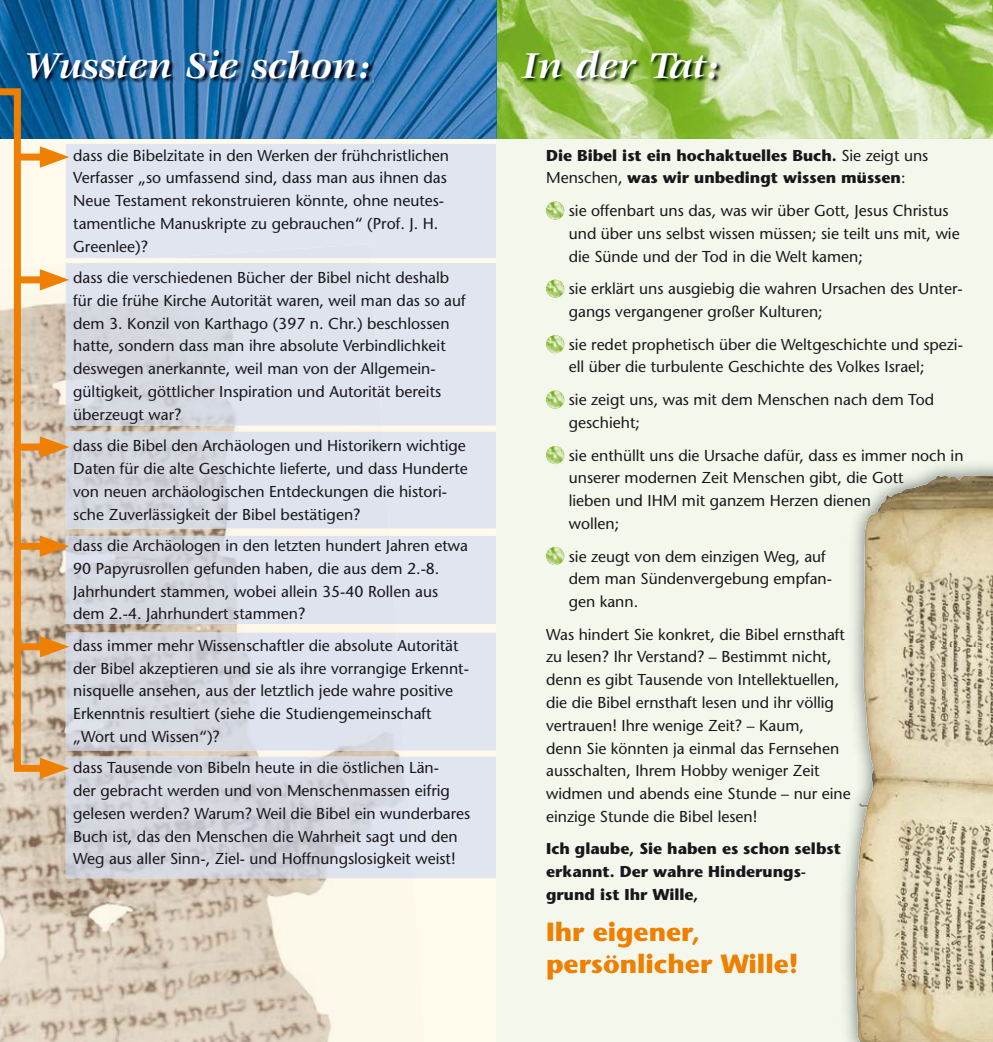
<style>
.page{position:relative;width:993px;height:1042px;background:#fff}
.page>*{position:absolute;margin:0;border:0;box-sizing:border-box;transform-origin:0 0}
.t1{font:italic 700 39.38px "Veljovic Std";color:#fff}
.t2{font:700 26.25px/31.5px "Stone Sans";color:#ee7f00}
.t3{font:15.75px/22.8px "Stone Sans";color:#1a171c}
.t4{font:700 15.75px/22.8px "Stone Sans";color:#1a171c}
.s1{font-weight:400}
</style>
<div class="page">
<svg style="left:0;top:97px;width:496px;height:945px;background:#e5e6e9"></svg>
<img style="left:0;top:425px;width:103px;height:617px">
<img style="left:74px;top:425px;width:309px;height:7px">
<img style="left:321px;top:427px;width:70px;height:102px">
<img style="left:82px;top:528px;width:183px;height:104px">
<img style="left:265px;top:528px;width:66px;height:1px">
<img style="left:95px;top:750px;width:126px;height:6px">
<img style="left:221px;top:750px;width:187px;height:6px">
<img style="left:103px;top:878px;width:65px;height:164px">
<img style="left:168px;top:878px;width:245px;height:164px">
<div style="left:69px;top:144px;width:427px;height:114px;background:#e0e5f0"></div>
<div style="left:160px;top:244px;width:210px;height:14px;background:#e0e5ee"></div>
<div style="left:382px;top:263px;width:114px;height:162px;background:#e0e5f0"></div>
<div style="left:389px;top:432px;width:107px;height:96px;background:#e0e5f0"></div>
<img style="left:69px;top:432px;width:320px;height:96px">
<div style="left:395px;top:536px;width:101px;height:88px;background:#e0e5f0"></div>
<img style="left:69px;top:536px;width:326px;height:88px">
<div style="left:404px;top:632px;width:92px;height:118px;background:#e0e5f0"></div>
<img style="left:69px;top:632px;width:335px;height:118px">
<div style="left:413px;top:757px;width:83px;height:121px;background:#e0e5f0"></div>
<img style="left:66px;top:756px;width:347px;height:122px">
<div style="left:496px;top:88px;width:496px;height:954px;background:#f4f8ec"></div>
<img style="left:844px;top:464px;width:148px;height:578px">
<img style="left:854px;top:475px;width:138px;height:492px">
<img style="left:496px;top:0;width:496px;height:139px">
<svg style="left:0;top:0;width:496px;height:139px;background:#3176b0"></svg>
<img style="left:546px;top:201px;width:18px;height:19px;border-radius:50%">
<img style="left:546px;top:280px;width:18px;height:18px;border-radius:50%">
<img style="left:546px;top:335px;width:18px;height:18px;border-radius:50%">
<img style="left:546px;top:390px;width:18px;height:19px;border-radius:50%">
<img style="left:546px;top:446px;width:18px;height:18px;border-radius:50%">
<img style="left:546px;top:547px;width:18px;height:18px;border-radius:50%">
<img style="left:27px;top:49px;width:346px;height:34px">
<img style="left:520px;top:50px;width:202px;height:33px">
<svg style="left:0;top:85px;width:69px;height:694px;background:#d0bc9f"></svg>
<h1 class="t1" style="left:24px;top:50px;width:348px">Wussten Sie schon:</h1>
<h1 class="t1" style="left:521px;top:50px;width:198px">In der Tat:</h1>
<p class="t3" style="left:73px;top:145px;width:377px">dass die Bibelzitate in den Werken der frühchristlichen Verfasser „so umfassend sind, dass man aus ihnen das Neue Testament rekonstruieren könnte, ohne neutes&shy;tamentliche Manuskripte zu gebrauchen“ (Prof. J. H.<br>Greenlee)?</p>
<p class="t3" style="left:73px;top:268px;width:394px">dass die verschiedenen Bücher der Bibel nicht deshalb für die frühe Kirche Autorität waren, weil man das so auf dem 3. Konzil von Karthago (397 n. Chr.) beschlossen hatte, sondern dass man ihre absolute Verbindlichkeit deswegen anerkannte, weil man von der Allgemein&shy;gültigkeit, göttlicher Inspiration und Autorität bereits überzeugt war?</p>
<p class="t3" style="left:73px;top:436px;width:396px">dass die Bibel den Archäologen und Historikern wichtige Daten für die alte Geschichte lieferte, und dass Hunderte von neuen archäologischen Entdeckungen die histori&shy;sche Zuverlässigkeit der Bibel bestätigen?</p>
<p class="t3" style="left:73px;top:536px;width:396px">dass die Archäologen in den letzten hundert Jahren etwa 90 Papyrusrollen gefunden haben, die aus dem 2.-8.<br>Jahrhundert stammen, wobei allein 35-40 Rollen aus dem 2.-4. Jahrhundert stammen?</p>
<p class="t3" style="left:73px;top:635px;width:397px">dass immer mehr Wissenschaftler die absolute Autorität der Bibel akzeptieren und sie als ihre vorrangige Erkennt&shy;nisquelle ansehen, aus der letztlich jede wahre positive Erkenntnis resultiert (siehe die Studiengemeinschaft „Wort und Wissen“)?</p>
<p class="t3" style="left:73px;top:758px;width:398px">dass Tausende von Bibeln heute in die östlichen Län-<br>der gebracht werden und von Menschenmassen eifrig gelesen werden? Warum? Weil die Bibel ein wunderbares Buch ist, das den Menschen die Wahrheit sagt und den Weg aus aller Sinn-, Ziel- und Hoffnungslosigkeit weist!</p>
<p class="t4" style="left:546px;top:145px;width:383px">Die Bibel ist ein hochaktuelles Buch. <span class="s1">Sie zeigt uns<br>Menschen,</span> was wir unbedingt wissen müssen<span class="s1">:</span></p>
<p class="t3" style="left:568px;top:201px;width:392px">sie offenbart uns das, was wir über Gott, Jesus Christus und über uns selbst wissen müssen; sie teilt uns mit, wie die Sünde und der Tod in die Welt kamen;</p>
<p class="t3" style="left:568px;top:279px;width:395px">sie erklärt uns ausgiebig die wahren Ursachen des Unter&shy;gangs vergangener großer Kulturen;</p>
<p class="t3" style="left:568px;top:334px;width:395px">sie redet prophetisch über die Weltgeschichte und spezi&shy;ell über die turbulente Geschichte des Volkes Israel;</p>
<p class="t3" style="left:568px;top:390px;width:367px">sie zeigt uns, was mit dem Menschen nach dem Tod geschieht;</p>
<p class="t3" style="left:568px;top:445px;width:396px">sie enthüllt uns die Ursache dafür, dass es immer noch in unserer modernen Zeit Menschen gibt, die Gott<br>lieben und IHM mit ganzem Herzen dienen<br>wollen;</p>
<p class="t3" style="left:568px;top:546px;width:265px">sie zeugt von dem einzigen Weg, auf dem man Sündenvergebung empfan&shy;gen kann.</p>
<p class="t3" style="left:546px;top:624px;width:306px">Was hindert Sie konkret, die Bibel ernsthaft zu lesen? Ihr Verstand? – Bestimmt nicht, denn es gibt Tausende von Intellektuellen, die die Bibel ernsthaft lesen und ihr völlig vertrauen! Ihre wenige Zeit? – Kaum,<br>denn Sie könnten ja einmal das Fernsehen ausschalten, Ihrem Hobby weniger Zeit widmen und abends eine Stunde – nur eine einzige Stunde die Bibel lesen!</p>
<p class="t4" style="left:546px;top:839px;width:296px">Ich glaube, Sie haben es schon selbst erkannt. Der wahre Hinderungs&shy;grund ist Ihr Wille,</p>
<h2 class="t2" style="left:546px;top:919px;width:254px">Ihr eigener, persönlicher Wille!</h2>
</div>
